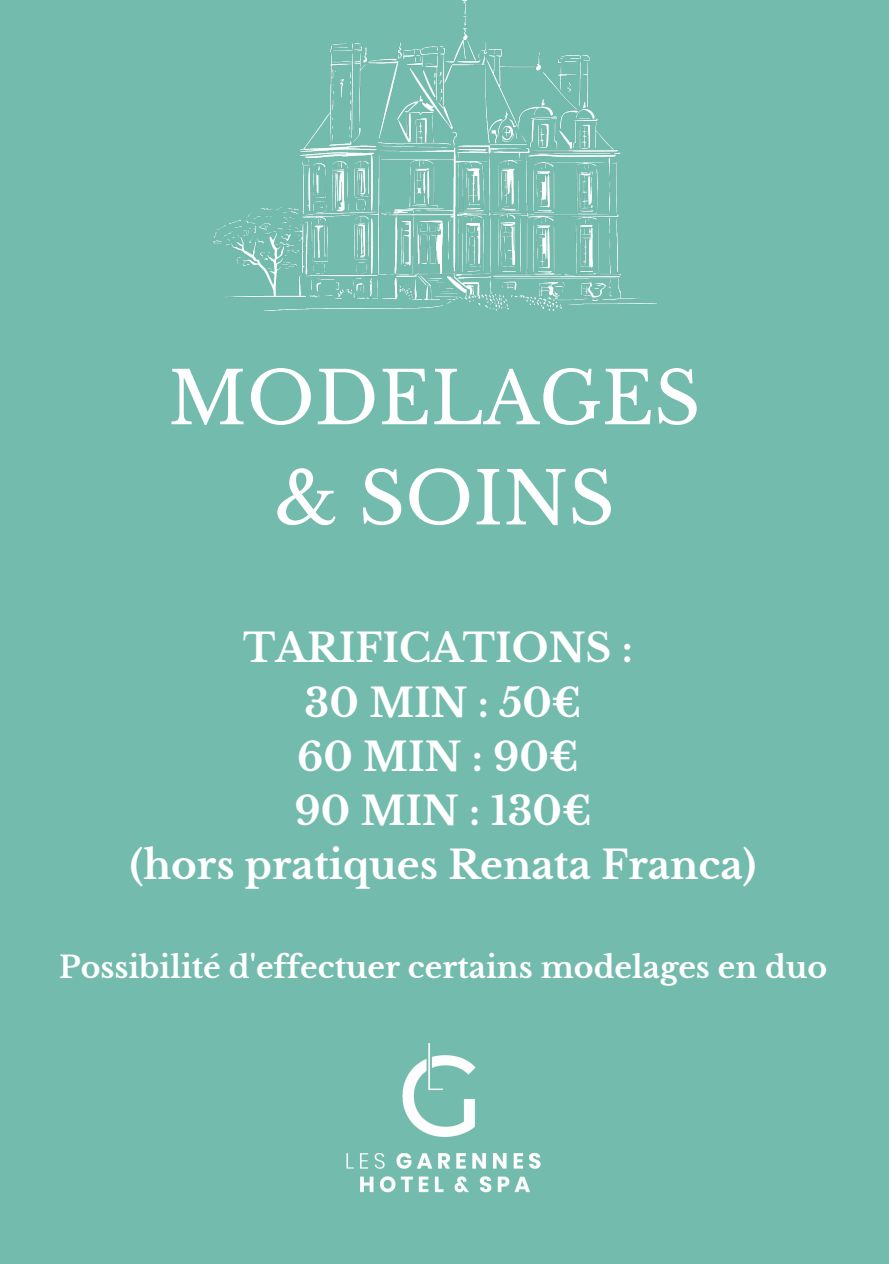
<style>
.page{position:relative;width:889px;height:1264px;background:#fff}
.page>*{position:absolute;margin:0;border:0;box-sizing:border-box;transform-origin:0 0}
.t1{font:72px "Libre Baskerville";color:#fff}
.t2{font:700 39px "Libre Baskerville";color:#fff}
.t3{font:700 30px "Libre Baskerville";color:#fff}
</style>
<div class="page">
<div style="left:0;top:0;width:888px;height:1263px;background:#73bbad"></div>
<img style="left:346px;top:1043px;width:195px;height:150px">
<img style="left:213px;top:0;width:444px;height:311px">
<p class="t1" style="left:168px;top:354px;width:533px">MODELAGES</p>
<p class="t1" style="left:274px;top:454px;width:341px">&amp; SOINS</p>
<p class="t2" style="left:243px;top:624px;width:391px">TARIFICATIONS :</p>
<p class="t2" style="left:304px;top:678px;width:278px">30 MIN : 50€</p>
<p class="t2" style="left:297px;top:732px;width:283px">60 MIN : 90€</p>
<p class="t2" style="left:294px;top:786px;width:298px">90 MIN : 130€</p>
<p class="t2" style="left:130px;top:840px;width:627px">(hors pratiques Renata Franca)</p>
<p class="t3" style="left:59px;top:948px;width:769px">Possibilité d'effectuer certains modelages en duo</p>
</div>
